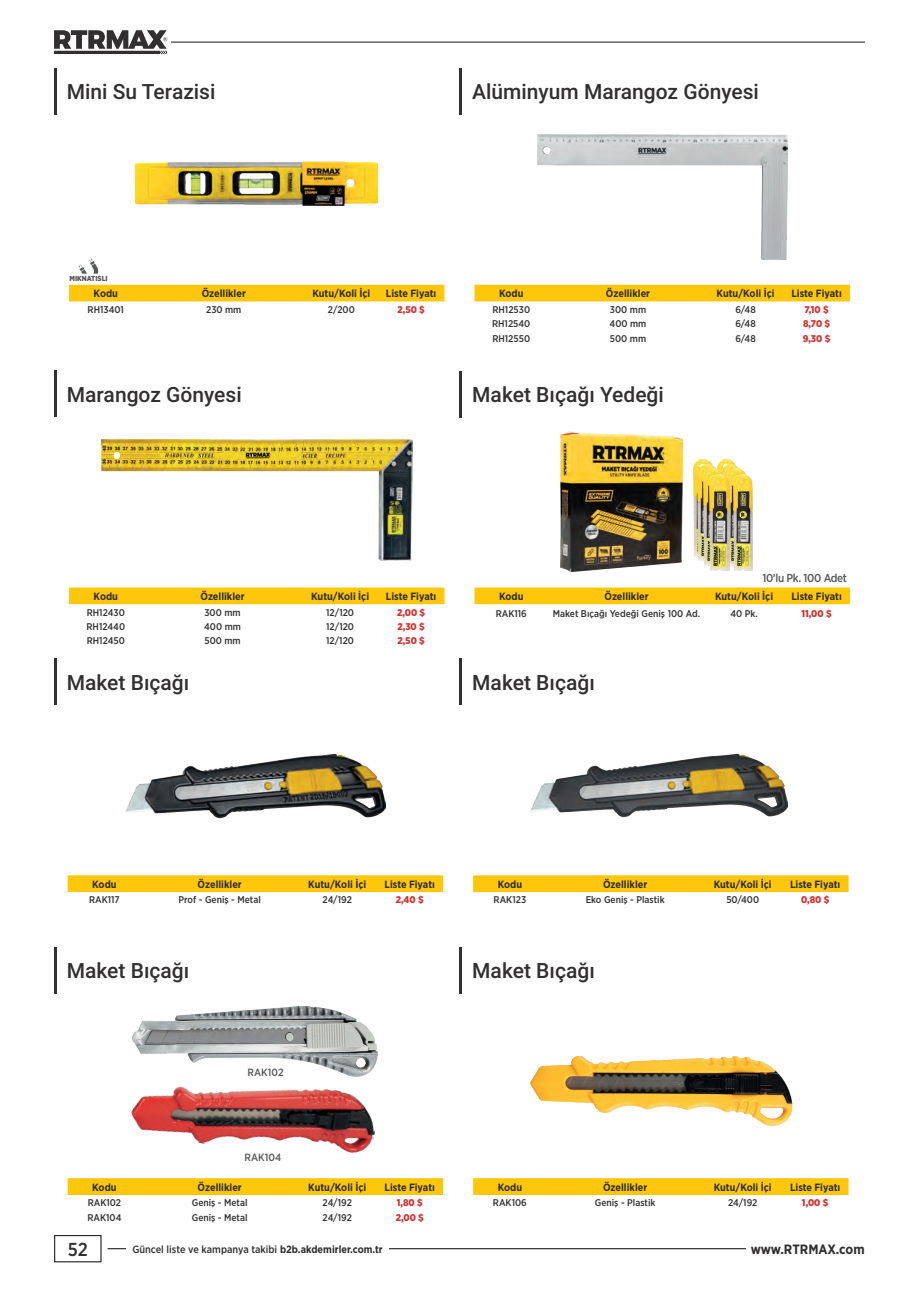
<style>
.page{position:relative;width:919px;height:1289px;background:#fff}
.page>*{position:absolute;margin:0;border:0;box-sizing:border-box;transform-origin:0 0}
.t1{font:500 21px "Roboto";color:#312f30}
.t2{font:500 18.75px "Gotham Narrow";color:#312f30}
.t3{font:700 13.5px "Gotham Narrow";letter-spacing:-.005em;color:#312f30}
.t4{font:500 11.55px "Gotham Narrow";letter-spacing:-.03em;color:#57585a}
.t5{font:700 10.5px "Gotham Narrow";color:#312f30}
.t6{font:500 10.5px "Gotham Narrow";color:#312f30}
.t7{font:500 10.5px "Gotham Narrow";color:#57585a}
.t8{font:500 9.75px "Gotham Narrow";color:#312f30}
.t9{font:900 9.75px "Gotham Narrow";color:#d3312e}
.t10{font:900 7.35px "Gotham Narrow";color:#57585a}
.s1{font-weight:700}
</style>
<div class="page">
<hr style="left:171px;top:42px;width:693px;height:1px;background:#3e3e3f">
<svg style="left:54px;top:30px;width:113px;height:24px"></svg>
<div style="left:54px;top:1234px;width:48px;height:28px;background:#fff;border:1px solid #312f30"></div>
<hr style="left:108px;top:1247px;width:661px;height:2px;background:#312f30">
<div style="left:746px;top:1242px;width:118px;height:12px;background:#fff"></div>
<div style="left:126px;top:1244px;width:263px;height:8px;background:#fff"></div>
<hr style="left:54px;top:659px;width:2px;height:46px;background:#312f30">
<svg style="left:68px;top:875px;width:375px;height:18px"></svg>
<img style="left:125px;top:753px;width:261px;height:66px">
<svg style="left:473px;top:875px;width:375px;height:18px"></svg>
<hr style="left:459px;top:659px;width:2px;height:46px;background:#312f30">
<img style="left:531px;top:753px;width:256px;height:65px">
<hr style="left:459px;top:371px;width:2px;height:46px;background:#312f30">
<svg style="left:474px;top:587px;width:375px;height:18px"></svg>
<img style="left:561px;top:431px;width:122px;height:140px">
<img style="left:694px;top:460px;width:18px;height:96px">
<img style="left:717px;top:460px;width:18px;height:9px">
<img style="left:698px;top:464px;width:19px;height:96px">
<img style="left:721px;top:464px;width:20px;height:10px">
<img style="left:703px;top:469px;width:20px;height:96px">
<img style="left:727px;top:469px;width:19px;height:96px">
<img style="left:709px;top:474px;width:20px;height:96px">
<img style="left:733px;top:474px;width:19px;height:96px">
<div style="left:474px;top:285px;width:375px;height:17px;background:#fec70c"></div>
<hr style="left:459px;top:68px;width:2px;height:46px;background:#312f30">
<img style="left:537px;top:134px;width:250px;height:125px">
<svg style="left:69px;top:587px;width:375px;height:18px"></svg>
<hr style="left:54px;top:371px;width:2px;height:46px;background:#312f30">
<img style="left:101px;top:439px;width:311px;height:121px">
<hr style="left:54px;top:68px;width:2px;height:46px;background:#312f30">
<img style="left:136px;top:161px;width:242px;height:45px">
<div style="left:69px;top:285px;width:375px;height:17px;background:#fec70c"></div>
<svg style="left:79px;top:258px;width:19px;height:15px"></svg>
<hr style="left:54px;top:946px;width:2px;height:47px;background:#312f30">
<div style="left:68px;top:1178px;width:375px;height:17px;background:#fec70c"></div>
<img style="left:133px;top:1006px;width:245px;height:45px">
<img style="left:131px;top:1051px;width:247px;height:102px">
<div style="left:473px;top:1178px;width:375px;height:17px;background:#fec70c"></div>
<hr style="left:459px;top:946px;width:2px;height:47px;background:#312f30">
<img style="left:530px;top:1056px;width:262px;height:69px">
<h1 class="t1" style="left:67px;top:77px;width:150px">Mini Su Terazisi</h1>
<h1 class="t1" style="left:472px;top:77px;width:288px">Alüminyum Marangoz Gönyesi</h1>
<p class="t10" style="left:69px;top:274px;width:40px">MIKNATISLI</p>
<p class="t5" style="left:94px;top:287px;width:26px">Kodu</p>
<p class="t5" style="left:202px;top:287px;width:46px">Özellikler</p>
<p class="t5" style="left:312px;top:287px;width:60px">Kutu/Koli İçi</p>
<p class="t5" style="left:386px;top:287px;width:52px">Liste Fiyatı</p>
<p class="t8" style="left:88px;top:303px;width:38px">RH13401</p>
<p class="t8" style="left:206px;top:303px;width:37px">230 mm</p>
<p class="t8" style="left:328px;top:303px;width:28px">2/200</p>
<p class="t9" style="left:397px;top:303px;width:29px">2,50 $</p>
<h1 class="t1" style="left:67px;top:379px;width:176px">Marangoz Gönyesi</h1>
<p class="t5" style="left:499px;top:287px;width:26px">Kodu</p>
<p class="t5" style="left:606px;top:287px;width:46px">Özellikler</p>
<p class="t5" style="left:716px;top:287px;width:60px">Kutu/Koli İçi</p>
<p class="t5" style="left:791px;top:287px;width:52px">Liste Fiyatı</p>
<p class="t8" style="left:492px;top:303px;width:39px">RH12530</p>
<p class="t8" style="left:610px;top:303px;width:38px">300 mm</p>
<p class="t8" style="left:735px;top:303px;width:22px">6/48</p>
<p class="t9" style="left:804px;top:303px;width:26px">7,10 $</p>
<p class="t8" style="left:492px;top:318px;width:40px">RH12540</p>
<p class="t8" style="left:609px;top:318px;width:38px">400 mm</p>
<p class="t8" style="left:735px;top:318px;width:22px">6/48</p>
<p class="t9" style="left:803px;top:317px;width:29px">8,70 $</p>
<p class="t8" style="left:492px;top:332px;width:39px">RH12550</p>
<p class="t8" style="left:609px;top:332px;width:38px">500 mm</p>
<p class="t8" style="left:735px;top:332px;width:22px">6/48</p>
<p class="t9" style="left:802px;top:332px;width:29px">9,30 $</p>
<h1 class="t1" style="left:472px;top:380px;width:193px">Maket Bıçağı Yedeği</h1>
<p class="t5" style="left:94px;top:589px;width:26px">Kodu</p>
<p class="t5" style="left:200px;top:589px;width:46px">Özellikler</p>
<p class="t5" style="left:311px;top:589px;width:60px">Kutu/Koli İçi</p>
<p class="t5" style="left:386px;top:589px;width:52px">Liste Fiyatı</p>
<p class="t8" style="left:87px;top:606px;width:40px">RH12430</p>
<p class="t8" style="left:204px;top:606px;width:38px">300 mm</p>
<p class="t8" style="left:326px;top:606px;width:29px">12/120</p>
<p class="t9" style="left:397px;top:605px;width:30px">2,00 $</p>
<p class="t8" style="left:86px;top:620px;width:40px">RH12440</p>
<p class="t8" style="left:204px;top:620px;width:38px">400 mm</p>
<p class="t8" style="left:326px;top:620px;width:29px">12/120</p>
<p class="t9" style="left:397px;top:620px;width:29px">2,30 $</p>
<p class="t8" style="left:87px;top:635px;width:40px">RH12450</p>
<p class="t8" style="left:204px;top:635px;width:38px">500 mm</p>
<p class="t8" style="left:326px;top:635px;width:29px">12/120</p>
<p class="t9" style="left:397px;top:634px;width:29px">2,50 $</p>
<h1 class="t1" style="left:67px;top:667px;width:124px">Maket Bıçağı</h1>
<p class="t4" style="left:762px;top:570px;width:86px">10’lu Pk. 100 Adet</p>
<p class="t5" style="left:499px;top:589px;width:26px">Kodu</p>
<p class="t5" style="left:604px;top:589px;width:46px">Özellikler</p>
<p class="t5" style="left:715px;top:589px;width:60px">Kutu/Koli İçi</p>
<p class="t5" style="left:791px;top:589px;width:52px">Liste Fiyatı</p>
<p class="t8" style="left:495px;top:607px;width:33px">RAK116</p>
<p class="t8" style="left:552px;top:607px;width:149px">Maket Bıçağı Yedeği Geniş 100 Ad.</p>
<p class="t8" style="left:730px;top:607px;width:29px">40 Pk.</p>
<p class="t9" style="left:801px;top:606px;width:32px">11,00 $</p>
<h1 class="t1" style="left:472px;top:667px;width:124px">Maket Bıçağı</h1>
<p class="t5" style="left:92px;top:877px;width:26px">Kodu</p>
<p class="t5" style="left:197px;top:877px;width:46px">Özellikler</p>
<p class="t5" style="left:308px;top:877px;width:60px">Kutu/Koli İçi</p>
<p class="t5" style="left:384px;top:877px;width:52px">Liste Fiyatı</p>
<p class="t8" style="left:89px;top:893px;width:32px">RAK117</p>
<p class="t8" style="left:178px;top:893px;width:84px">Prof - Geniş - Metal</p>
<p class="t8" style="left:322px;top:893px;width:31px">24/192</p>
<p class="t9" style="left:396px;top:893px;width:29px">2,40 $</p>
<h1 class="t1" style="left:67px;top:955px;width:124px">Maket Bıçağı</h1>
<p class="t7" style="left:247px;top:1065px;width:38px">RAK102</p>
<p class="t7" style="left:244px;top:1150px;width:38px">RAK104</p>
<p class="t5" style="left:92px;top:1180px;width:26px">Kodu</p>
<p class="t5" style="left:197px;top:1180px;width:46px">Özellikler</p>
<p class="t5" style="left:308px;top:1180px;width:60px">Kutu/Koli İçi</p>
<p class="t5" style="left:384px;top:1180px;width:52px">Liste Fiyatı</p>
<p class="t8" style="left:88px;top:1196px;width:35px">RAK102</p>
<p class="t8" style="left:192px;top:1196px;width:57px">Geniş - Metal</p>
<p class="t8" style="left:322px;top:1196px;width:31px">24/192</p>
<p class="t9" style="left:397px;top:1196px;width:27px">1,80 $</p>
<p class="t8" style="left:87px;top:1211px;width:36px">RAK104</p>
<p class="t8" style="left:192px;top:1211px;width:57px">Geniş - Metal</p>
<p class="t8" style="left:322px;top:1211px;width:31px">24/192</p>
<p class="t9" style="left:395px;top:1210px;width:30px">2,00 $</p>
<p class="t5" style="left:497px;top:877px;width:26px">Kodu</p>
<p class="t5" style="left:603px;top:877px;width:46px">Özellikler</p>
<p class="t5" style="left:713px;top:877px;width:60px">Kutu/Koli İçi</p>
<p class="t5" style="left:790px;top:877px;width:52px">Liste Fiyatı</p>
<p class="t8" style="left:493px;top:893px;width:34px">RAK123</p>
<p class="t8" style="left:585px;top:893px;width:80px">Eko Geniş - Plastik</p>
<p class="t8" style="left:726px;top:893px;width:34px">50/400</p>
<p class="t9" style="left:801px;top:893px;width:30px">0,80 $</p>
<h1 class="t1" style="left:472px;top:955px;width:124px">Maket Bıçağı</h1>
<p class="t5" style="left:497px;top:1180px;width:26px">Kodu</p>
<p class="t5" style="left:603px;top:1180px;width:46px">Özellikler</p>
<p class="t5" style="left:713px;top:1180px;width:60px">Kutu/Koli İçi</p>
<p class="t5" style="left:790px;top:1180px;width:52px">Liste Fiyatı</p>
<p class="t8" style="left:493px;top:1196px;width:35px">RAK106</p>
<p class="t8" style="left:594px;top:1196px;width:62px">Geniş - Plastik</p>
<p class="t8" style="left:728px;top:1196px;width:31px">24/192</p>
<p class="t9" style="left:801px;top:1196px;width:28px">1,00 $</p>
<h2 class="t2" style="left:68px;top:1237px;width:22px">52</h2>
<p class="t6" style="left:132px;top:1242px;width:252px">Güncel liste ve kampanya takibi <span class="s1">b2b.akdemirler.com.tr</span></p>
<p class="t3" style="left:750px;top:1240px;width:115px">www.RTRMAX.com</p>
</div>
